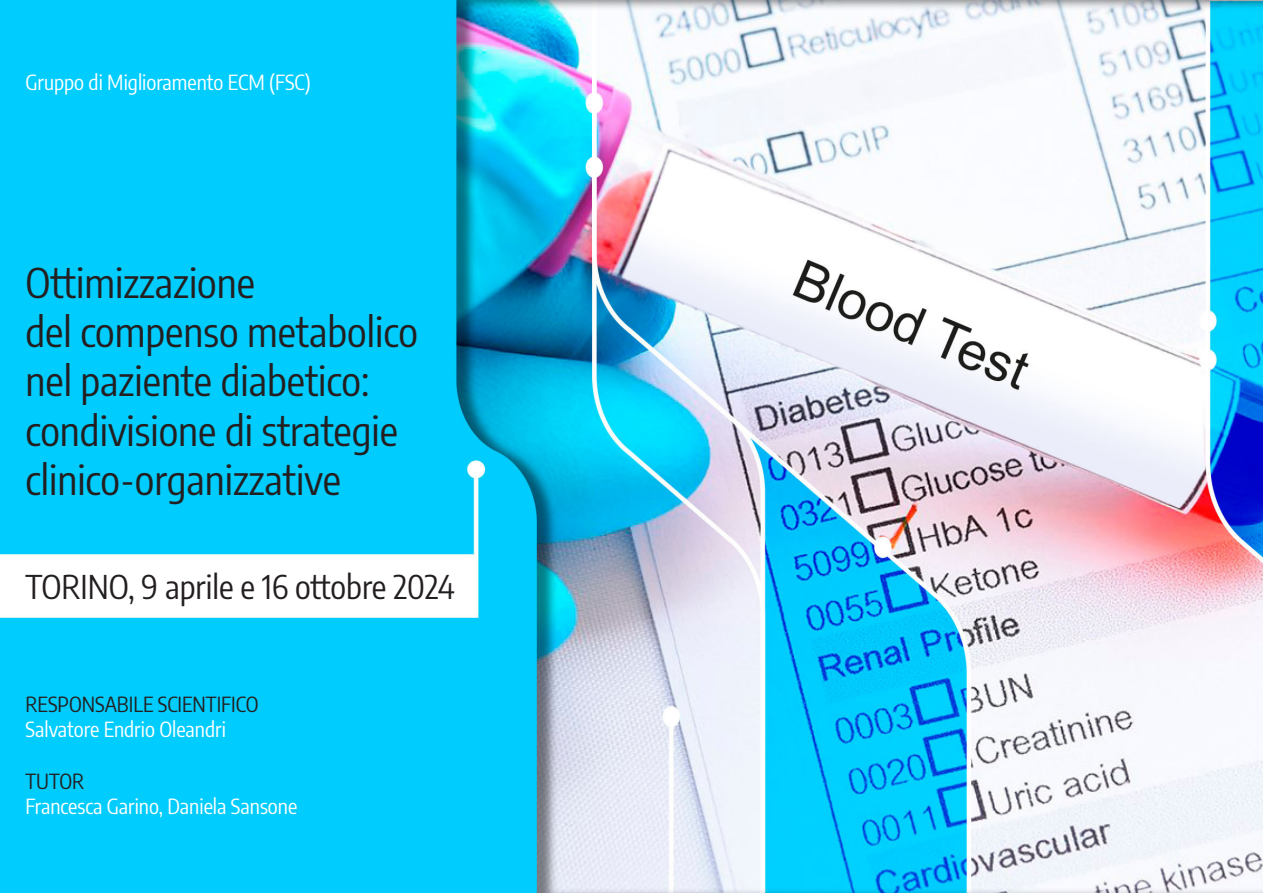
<style>
.page{position:relative;width:1263px;height:893px;background:#fff}
.page>*{position:absolute;margin:0;border:0;box-sizing:border-box;transform-origin:0 0}
.t1{font:40.95px/49.2px "Encode Sans Condensed";color:#231f20}
.t2{font:32.85px "Encode Sans Condensed";color:#231f20}
.t3{font:20.85px "Encode Sans Condensed";color:#fff}
.t4{font:20.85px "Encode Sans Condensed";color:#231f20}
</style>
<div class="page">
<img style="left:0;top:0;width:1263px;height:893px">
<p class="t3" style="left:26px;top:68px;width:287px">Gruppo di Miglioramento ECM (FSC)</p>
<p class="t1" style="left:26px;top:256px;width:231px">Ottimizzazione</p>
<p class="t1" style="left:26px;top:305px;width:394px">del compenso metabolico nel paziente diabetico:</p>
<p class="t1" style="left:26px;top:404px;width:374px">condivisione di strategie clinico-organizzative</p>
<p class="t2" style="left:26px;top:564px;width:431px">TORINO, 9 aprile e 16 ottobre 2024</p>
<p class="t4" style="left:26px;top:690px;width:235px">RESPONSABILE SCIENTIFICO</p>
<p class="t3" style="left:26px;top:715px;width:202px">Salvatore Endrio Oleandri</p>
<p class="t4" style="left:26px;top:767px;width:60px">TUTOR</p>
<p class="t3" style="left:26px;top:792px;width:273px">Francesca Garino, Daniela Sansone</p>
</div>
